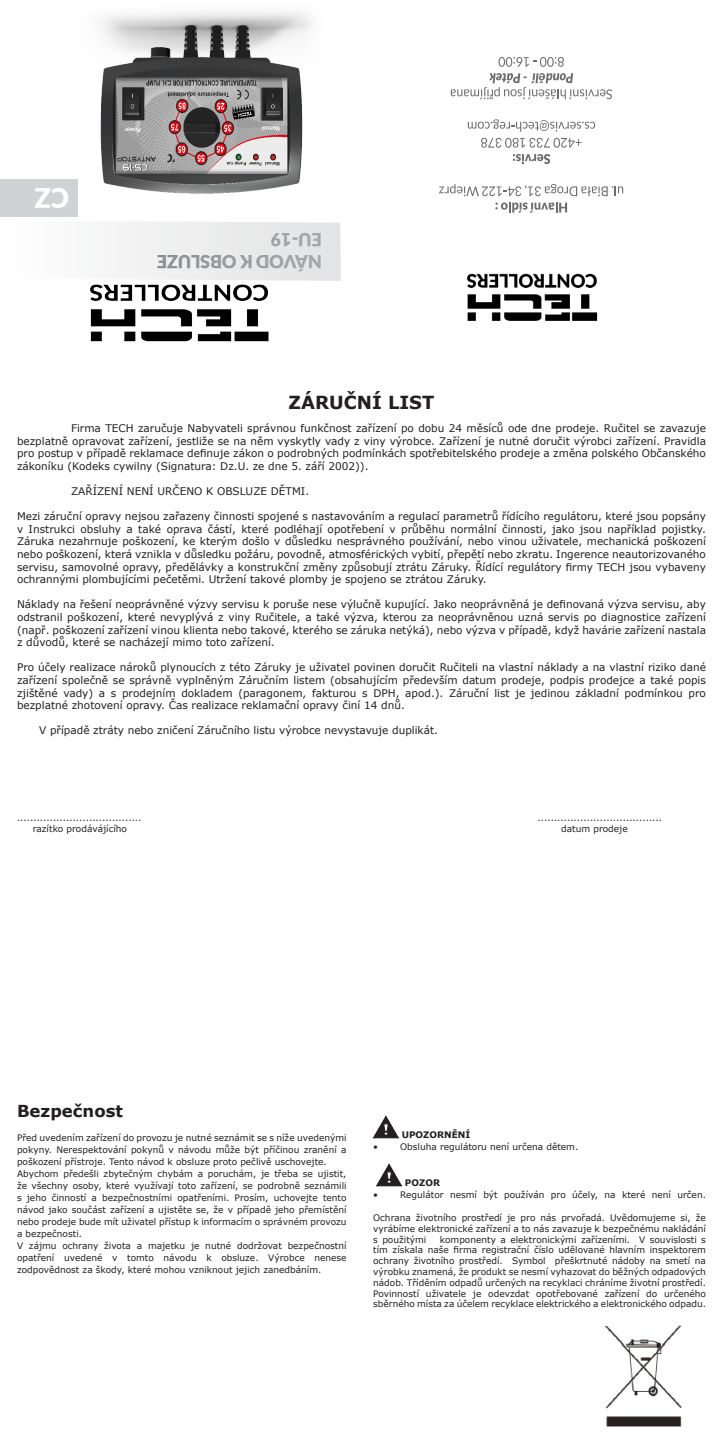
<style>
.page{position:relative;width:723px;height:1446px;background:#fff}
.page>*{position:absolute;margin:0;border:0;box-sizing:border-box;transform-origin:0 0}
.t1{font:900 27px "Lato";color:#fff}
.t2{font:900 18px "Lato";color:#6f7073}
.t3{font:700 18px "Verdana";color:#231f20}
.Nagłówek_1{font:700 16.5px "Verdana";color:#231f20}
.t4{font:10.5px/12.6px "Verdana";color:#231f20;text-align:justify}
.t5{font:9px/12px "Verdana";color:#231f20;text-align:justify}
.t6{font:700 9px "Verdana";color:#231f20}
</style>
<div class="page">
<img style="left:90px;top:284px;width:179px;height:58px">
<svg style="left:116px;top:222px;width:225px;height:59px"></svg>
<svg style="left:373px;top:1116px;width:25px;height:22px"></svg>
<svg style="left:377px;top:1164px;width:24px;height:22px"></svg>
<div style="left:0;top:179px;width:78px;height:38px;background:#d1d2d4"></div>
<img style="left:604px;top:1325px;width:78px;height:102px">
<img style="left:100px;top:12px;width:212px;height:182px">
<svg style="left:495px;top:202px;width:72px;height:11px"></svg>
<svg style="left:513px;top:154px;width:37px;height:10px"></svg>
<svg style="left:439px;top:184px;width:184px;height:12px"></svg>
<svg style="left:481px;top:138px;width:100px;height:10px"></svg>
<svg style="left:468px;top:119px;width:127px;height:13px"></svg>
<svg style="left:498px;top:57px;width:66px;height:10px"></svg>
<svg style="left:451px;top:73px;width:161px;height:26px"></svg>
<img style="left:466px;top:273px;width:131px;height:48px">
<p class="t1" style="left:69px;top:213px;width:36px;rotate:-180deg">CZ</p>
<p class="t2" style="left:322px;top:250px;width:52px;rotate:-180deg">EU-19</p>
<p class="t2" style="left:322px;top:272px;width:166px;rotate:-180deg">NÁVOD K OBSLUZE</p>
<p class="t3" style="left:289px;top:389px;width:147px">ZÁRUČNÍ LIST</p>
<p class="t4" style="left:17px;top:422px;width:690px;text-indent:54px">Firma TECH zaručuje Nabyvateli správnou funkčnost zařízení po dobu 24 měsíců ode dne prodeje. Ručitel se zavazuje bezplatně opravovat zařízení, jestliže se na něm vyskytly vady z viny výrobce. Zařízení je nutné doručit výrobci zařízení. Pravidla pro postup v případě reklamace definuje zákon o podrobných podmínkách spotřebitelského prodeje a změna polského Občanského zákoníku (Kodeks cywilny (Signatura: Dz.U. ze dne 5. září 2002)).</p>
<p class="t4" style="left:71px;top:485px;width:240px">ZAŘÍZENÍ NENÍ URČENO K OBSLUZE DĚTMI.</p>
<p class="t4" style="left:17px;top:510px;width:690px">Mezi záruční opravy nejsou zařazeny činnosti spojené s nastavováním a regulací parametrů řídícího regulátoru, které jsou popsány v Instrukci obsluhy a také oprava částí, které podléhají opotřebení v průběhu normální činnosti, jako jsou například pojistky.<br>Záruka nezahrnuje poškození, ke kterým došlo v důsledku nesprávného používání, nebo vinou uživatele, mechanická poškození nebo poškození, která vznikla v důsledku požáru, povodně, atmosférických vybití, přepětí nebo zkratu. Ingerence neautorizovaného servisu, samovolné opravy, předělávky a konstrukční změny způsobují ztrátu Záruky. Řídící regulátory firmy TECH jsou vybaveny ochrannými plombujícími pečetěmi. Utržení takové plomby je spojeno se ztrátou Záruky.</p>
<p class="t4" style="left:17px;top:598px;width:690px">Náklady na řešení neoprávněné výzvy servisu k poruše nese výlučně kupující. Jako neoprávněná je definovaná výzva servisu, aby odstranil poškození, které nevyplývá z viny Ručitele, a také výzva, kterou za neoprávněnou uzná servis po diagnostice zařízení (např. poškození zařízení vinou klienta nebo takové, kterého se záruka netýká), nebo výzva v případě, když havárie zařízení nastala z důvodů, které se nacházejí mimo toto zařízení.</p>
<p class="t4" style="left:17px;top:661px;width:690px">Pro účely realizace nároků plynoucích z této Záruky je uživatel povinen doručit Ručiteli na vlastní náklady a na vlastní riziko dané zařízení společně se správně vyplněným Záručním listem (obsahujícím především datum prodeje, podpis prodejce a také popis zjištěné vady) a s prodejním dokladem (paragonem, fakturou s DPH, apod.). Záruční list je jedinou základní podmínkou pro bezplatné zhotovení opravy. Čas realizace reklamační opravy činí 14 dnů.</p>
<p class="t4" style="left:39px;top:724px;width:400px">V případě ztráty nebo zničení Záručního listu výrobce nevystavuje duplikát.</p>
<p class="t5" style="left:17px;top:811px;width:126px">......................................</p>
<p class="t5" style="left:537px;top:811px;width:126px">......................................</p>
<p class="t5" style="left:33px;top:822px;width:96px">razítko prodávájícího</p>
<p class="t5" style="left:561px;top:822px;width:68px">datum prodeje</p>
<p class="Nagłówek_1" style="left:17px;top:1099px;width:107px">Bezpečnost</p>
<p class="t5" style="left:17px;top:1132px;width:331px">Před uvedením zařízení do provozu je nutné seznámit se s níže uvedenými pokyny. Nerespektování pokynů v návodu může být příčinou zranění a poškození přístroje. Tento návod k obsluze proto pečlivě uschovejte.</p>
<p class="t5" style="left:17px;top:1168px;width:331px">Abychom předešli zbytečným chybám a poruchám, je třeba se ujistit, že všechny osoby, které využívají toto zařízení, se podrobně seznámili s jeho činností a bezpečnostními opatřeními. Prosím, uchovejte tento návod jako součást zařízení a ujistěte se, že v případě jeho přemístění nebo prodeje bude mít uživatel přístup k informacím o správném provozu a bezpečnosti.</p>
<p class="t5" style="left:17px;top:1240px;width:331px">V zájmu ochrany života a majetku je nutné dodržovat bezpečnostní opatření uvedené v tomto návodu k obsluze. Výrobce nenese zodpovědnost za škody, které mohou vzniknout jejich zanedbáním.</p>
<p class="t6" style="left:402px;top:1128px;width:70px">UPOZORNĚNÍ</p>
<p class="t5" style="left:373px;top:1141px;width:6px">•</p>
<p class="t5" style="left:400px;top:1141px;width:180px">Obsluha regulátoru není určena dětem.</p>
<p class="t6" style="left:405px;top:1176px;width:37px">POZOR</p>
<p class="t5" style="left:373px;top:1189px;width:6px">•</p>
<p class="t5" style="left:400px;top:1189px;width:307px">Regulátor nesmí být používán pro účely, na které není určen.</p>
<p class="t5" style="left:373px;top:1212px;width:334px;line-height:10.8px">Ochrana životního prostředí je pro nás prvořadá. Uvědomujeme si, že vyrábíme elektronické zařízení a to nás zavazuje k bezpečnému nakládání s použitými</p>
<p class="t5" style="left:373px;top:1234px;width:334px;line-height:10.8px;text-indent:67px">komponenty a elektronickými zařízeními. V souvislosti s tím získala naše firma registrační číslo udělované hlavním inspektorem ochrany životního prostředí. Symbol přeškrtnuté nádoby na smetí na výrobku znamená, že produkt se nesmí vyhazovat do běžných odpadových nádob. Tříděním odpadů určených na recyklaci chráníme životní prostředí.<br>Povinností uživatele je odevzdat opotřebované zařízení do určeného sběrného místa za účelem recyklace elektrického a elektronického odpadu.</p>
</div>
